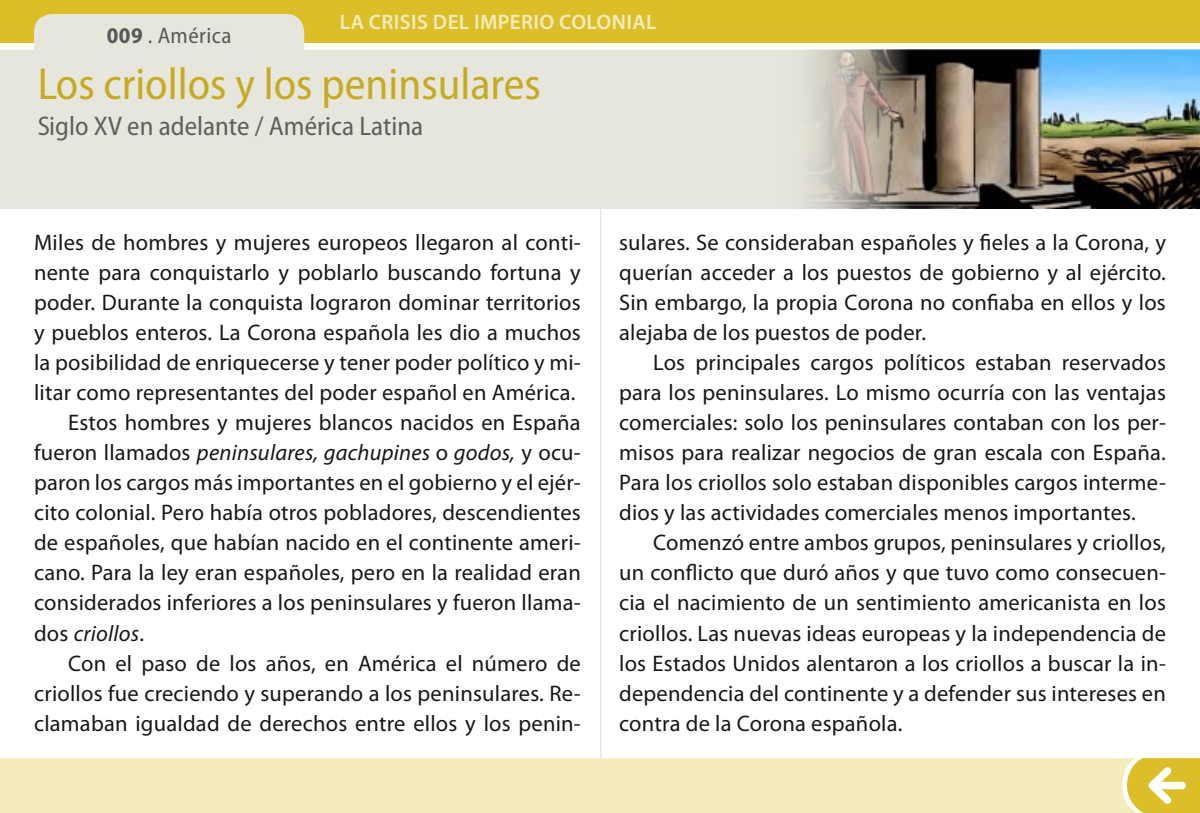
<style>
.page{position:relative;width:1200px;height:813px;background:#fff}
.page>*{position:absolute;margin:0;border:0;box-sizing:border-box;transform-origin:0 0}
.t1{font:semi-condensed 45px "Myriad Pro";color:#dcbe28}
.t2{font:semi-condensed 27px "Myriad Pro";color:#646c6e}
.TEXTO_2{font:22.5px/30px "Myriad Pro";letter-spacing:.01em;color:#1a171c;text-align:justify}
.TEXTO_1{font:22.5px/30px "Myriad Pro";letter-spacing:.01em;color:#1a171c;text-align:justify}
.t3{font:semi-condensed 22.5px "Myriad Pro";letter-spacing:.02em;color:#58585a}
.t4{font:600 21px "Myriad Pro";letter-spacing:.02em;color:#f5ecbe}
.s1{font-weight:700}
.s2{font-style:italic}
</style>
<div class="page">
<div style="left:0;top:0;width:1199px;height:43px;background:#dcbe28"></div>
<svg style="left:0;top:14px;width:1199px;height:195px;fill:#e6e6dc"></svg>
<img style="left:781px;top:50px;width:418px;height:159px">
<div style="left:0;top:757px;width:1126px;height:55px;background:#f5ecbe"></div>
<hr style="left:599px;top:209px;width:2px;height:548px;background:#e6e6dc">
<svg style="left:1126px;top:758px;width:73px;height:54px"></svg>
<p class="t4" style="left:340px;top:9px;width:318px">LA CRISIS DEL IMPERIO COLONIAL</p>
<p class="t3" style="left:107px;top:21px;width:126px"><span class="s1">009</span> . América</p>
<h1 class="t1" style="left:37px;top:56px;width:505px">Los criollos y los peninsulares</h1>
<p class="t2" style="left:37px;top:110px;width:387px">Siglo XV en adelante / América Latina</p>
<p class="TEXTO_1" style="left:34px;top:227px;width:548px">Miles de hombres y mujeres europeos llegaron al conti&shy;nente para conquistarlo y poblarlo buscando fortuna y poder. Durante la conquista lograron dominar territorios y pueblos enteros. La Corona española les dio a muchos la posibilidad de enriquecerse y tener poder político y mi&shy;litar como representantes del poder español en América.</p>
<p class="TEXTO_2" style="left:34px;top:407px;width:548px;text-indent:34px">Estos hombres y mujeres blancos nacidos en España fueron llamados <span class="s2">peninsulares, gachupines</span> o <span class="s2">godos,</span> y ocu&shy;paron los cargos más importantes en el gobierno y el ejér&shy;cito colonial. Pero había otros pobladores, descendientes de españoles, que habían nacido en el continente ameri&shy;cano. Para la ley eran españoles, pero en la realidad eran considerados inferiores a los peninsulares y fueron llama&shy;dos <span class="s2">criollos</span>.</p>
<p class="TEXTO_2" style="left:34px;top:647px;width:548px;text-indent:34px">Con el paso de los años, en América el número de criollos fue creciendo y superando a los peninsulares. Re&shy;clamaban igualdad de derechos entre ellos y los penin-</p>
<p class="TEXTO_2" style="left:619px;top:227px;width:548px">sulares. Se consideraban españoles y fieles a la Corona, y querían acceder a los puestos de gobierno y al ejército.<br>Sin embargo, la propia Corona no confiaba en ellos y los alejaba de los puestos de poder.</p>
<p class="TEXTO_2" style="left:619px;top:347px;width:548px;text-indent:34px">Los principales cargos políticos estaban reservados para los peninsulares. Lo mismo ocurría con las ventajas comerciales: solo los peninsulares contaban con los per&shy;misos para realizar negocios de gran escala con España.<br>Para los criollos solo estaban disponibles cargos interme&shy;dios y las actividades comerciales menos importantes.</p>
<p class="TEXTO_2" style="left:619px;top:527px;width:548px;text-indent:34px">Comenzó entre ambos grupos, peninsulares y criollos, un conflicto que duró años y que tuvo como consecuen&shy;cia el nacimiento de un sentimiento americanista en los criollos. Las nuevas ideas europeas y la independencia de los Estados Unidos alentaron a los criollos a buscar la in&shy;dependencia del continente y a defender sus intereses en contra de la Corona española.</p>
</div>
